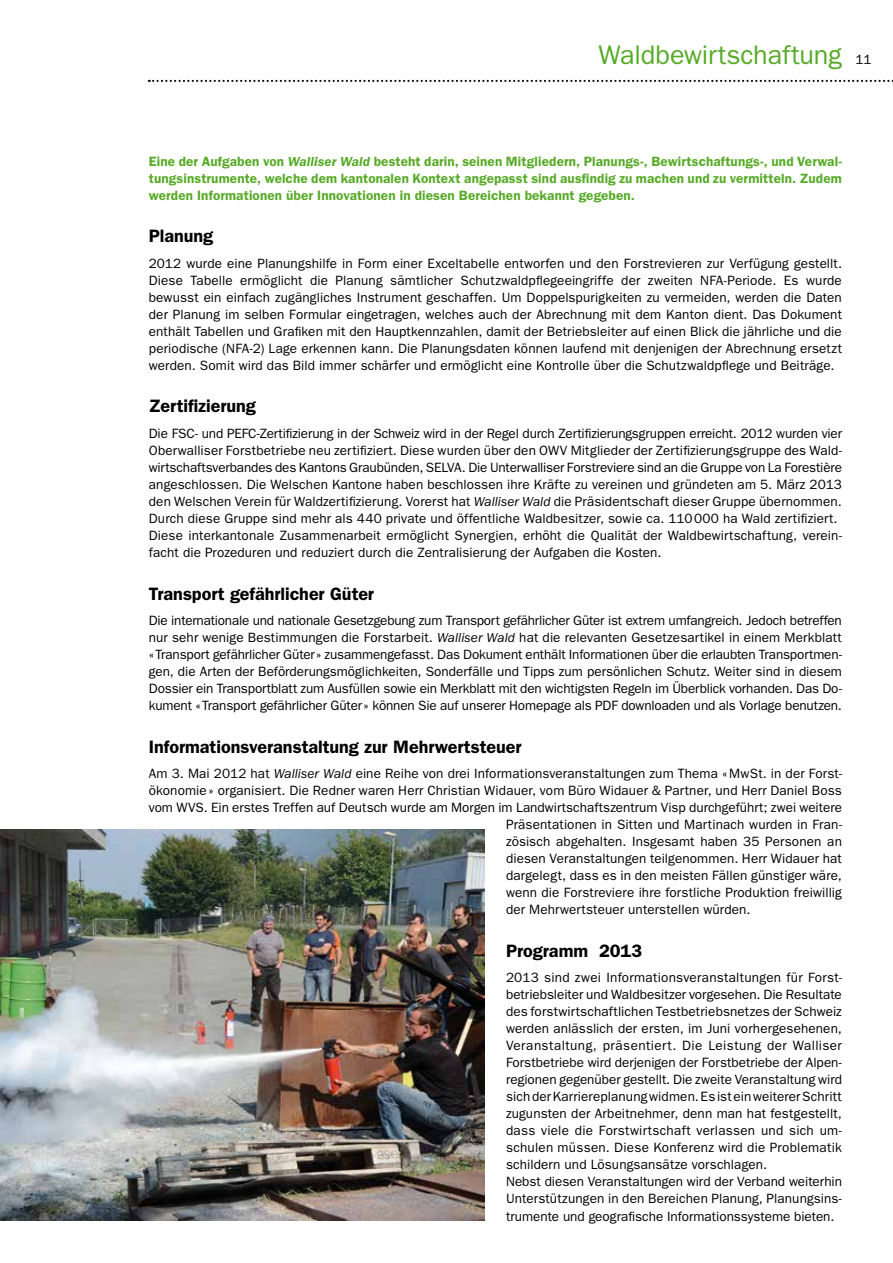
<style>
.page{position:relative;width:893px;height:1263px;background:#fff}
.page>*{position:absolute;margin:0;border:0;box-sizing:border-box;transform-origin:0 0}
.t1{font:27px "Franklin Gothic LT";letter-spacing:-.005em;color:#57ab27}
.t2{font:600 18px "Franklin Gothic LT";color:#000}
.t3{font:13.5px/17px "Franklin Gothic LT";letter-spacing:.005em;color:#000;text-align:justify}
.t4{font:600 13.5px/17px "Franklin Gothic LT";letter-spacing:.01em;color:#57ab27;text-align:justify}
.s1{font-size:13.5px;color:#000}
.s2{font-style:italic}
</style>
<div class="page">
<svg style="left:149px;top:80px;width:744px;height:2px"></svg>
<img style="left:0;top:829px;width:485px;height:391px">
<h1 class="t1" style="left:599px;top:39px;width:275px">Waldbewirtschaftung <span class="s1">11</span></h1>
<p class="t4" style="left:149px;top:153px;width:695px">Eine der Aufgaben von <span class="s2">Walliser Wald</span> besteht darin, seinen Mitgliedern, Planungs-, Bewirtschaftungs-, und Verwal&shy;tungsinstrumente, welche dem kantonalen Kontext angepasst sind ausfindig zu machen und zu vermitteln. Zudem werden Informationen über Innovationen in diesen Bereichen bekannt gegeben.</p>
<h2 class="t2" style="left:149px;top:226px;width:66px">Planung</h2>
<p class="t3" style="left:149px;top:255px;width:695px">2012 wurde eine Planungshilfe in Form einer Exceltabelle entworfen und den Forstrevieren zur Verfügung gestellt.<br>Diese Tabelle ermöglicht die Planung sämtlicher Schutzwaldpflegeeingriffe der zweiten NFA-Periode. Es wurde bewusst ein einfach zugängliches Instrument geschaffen. Um Doppelspurigkeiten zu vermeiden, werden die Daten der Planung im selben Formular eingetragen, welches auch der Abrechnung mit dem Kanton dient. Das Dokument enthält Tabellen und Grafiken mit den Hauptkennzahlen, damit der Betriebsleiter auf einen Blick die jährliche und die periodische (NFA-2) Lage erkennen kann. Die Planungsdaten können laufend mit denjenigen der Abrechnung ersetzt werden. Somit wird das Bild immer schärfer und ermöglicht eine Kontrolle über die Schutzwaldpflege und Beiträge.</p>
<h2 class="t2" style="left:149px;top:396px;width:109px">Zertifizierung</h2>
<p class="t3" style="left:149px;top:425px;width:695px;text-align:left">Die FSC- und PEFC-Zertifizierung in der Schweiz wird in der Regel durch Zertifizierungsgruppen erreicht. 2012 wurden vier Oberwalliser Forstbetriebe neu zertifiziert. Diese wurden über den OWV Mitglieder der Zertifizierungsgruppe des Wald&shy;wirtschaftsverbandes des Kantons Graubünden, SELVA. Die Unterwalliser Forstreviere sind an die Gruppe von La Forestière angeschlossen. Die Welschen Kantone haben beschlossen ihre Kräfte zu vereinen und gründeten am 5. März 2013 den Welschen Verein für Waldzertifizierung. Vorerst hat <span class="s2">Walliser Wald</span> die Präsidentschaft dieser Gruppe übernommen.<br>Durch diese Gruppe sind mehr als 440 private und öffentliche Waldbesitzer, sowie ca. 110000 ha Wald zertifiziert.<br>Diese interkantonale Zusammenarbeit ermöglicht Synergien, erhöht die Qualität der Waldbewirtschaftung, verein&shy;facht die Prozeduren und reduziert durch die Zentralisierung der Aufgaben die Kosten.</p>
<h2 class="t2" style="left:149px;top:583px;width:227px">Transport gefährlicher Güter</h2>
<p class="t3" style="left:149px;top:612px;width:695px">Die internationale und nationale Gesetzgebung zum Transport gefährlicher Güter ist extrem umfangreich. Jedoch betreffen nur sehr wenige Bestimmungen die Forstarbeit. <span class="s2">Walliser Wald</span> hat die relevanten Gesetzesartikel in einem Merkblatt «Transport gefährlicher Güter» zusammengefasst. Das Dokument enthält Informationen über die erlaubten Transportmen&shy;gen, die Arten der Beförderungsmöglichkeiten, Sonderfälle und Tipps zum persönlichen Schutz. Weiter sind in diesem Dossier ein Transportblatt zum Ausfüllen sowie ein Merkblatt mit den wichtigsten Regeln im Überblick vorhanden. Das Do&shy;kument «Transport gefährlicher Güter » können Sie auf unserer Homepage als PDF downloaden und als Vorlage benutzen.</p>
<h2 class="t2" style="left:149px;top:736px;width:374px">Informationsveranstaltung zur Mehrwertsteuer</h2>
<p class="t3" style="left:149px;top:765px;width:694px">Am 3. Mai 2012 hat <span class="s2">Walliser Wald</span> eine Reihe von drei Informationsveranstaltungen zum Thema «MwSt. in der Forst-</p>
<p class="t3" style="left:149px;top:782px;width:695px">ökonomie» organisiert. Die Redner waren Herr Christian Widauer, vom Büro Widauer &amp; Partner, und Herr Daniel Boss</p>
<p class="t3" style="left:149px;top:799px;width:695px">vom WVS. Ein erstes Treffen auf Deutsch wurde am Morgen im Landwirtschaftszentrum Visp durchgeführt; zwei weitere</p>
<p class="t3" style="left:506px;top:816px;width:337px">Präsentationen in Sitten und Martinach wurden in Fran-</p>
<p class="t3" style="left:506px;top:833px;width:337px">zösisch abgehalten. Insgesamt haben 35 Personen an</p>
<p class="t3" style="left:506px;top:850px;width:337px">diesen Veranstaltungen teilgenommen. Herr Widauer hat</p>
<p class="t3" style="left:506px;top:867px;width:337px">dargelegt, dass es in den meisten Fällen günstiger wäre,</p>
<p class="t3" style="left:506px;top:884px;width:337px">wenn die Forstreviere ihre forstliche Produktion freiwillig</p>
<p class="t3" style="left:506px;top:901px;width:246px">der Mehrwertsteuer unterstellen würden.</p>
<h2 class="t2" style="left:506px;top:940px;width:138px">Programm 2013</h2>
<p class="t3" style="left:506px;top:969px;width:337px;text-align:left">2013 sind zwei Informationsveranstaltungen für Forst&shy;betriebsleiter und Waldbesitzer vorgesehen. Die Resultate des forstwirtschaftlichen Testbetriebsnetzes der Schweiz werden anlässlich der ersten, im Juni vorhergesehenen, Veranstaltung, präsentiert. Die Leistung der Walliser Forstbetriebe wird derjenigen der Forstbetriebe der Alpen&shy;regionen gegenüber gestellt. Die zweite Veranstaltung wird sich der Karriereplanung widmen. Es ist ein weiterer Schritt zugunsten der Arbeitnehmer, denn man hat festgestellt, dass viele die Forstwirtschaft verlassen und sich um&shy;schulen müssen. Diese Konferenz wird die Problematik schildern und Lösungsansätze vorschlagen.<br>Nebst diesen Veranstaltungen wird der Verband weiterhin Unterstützungen in den Bereichen Planung, Planungsins&shy;trumente und geografische Informationssysteme bieten.</p>
</div>
